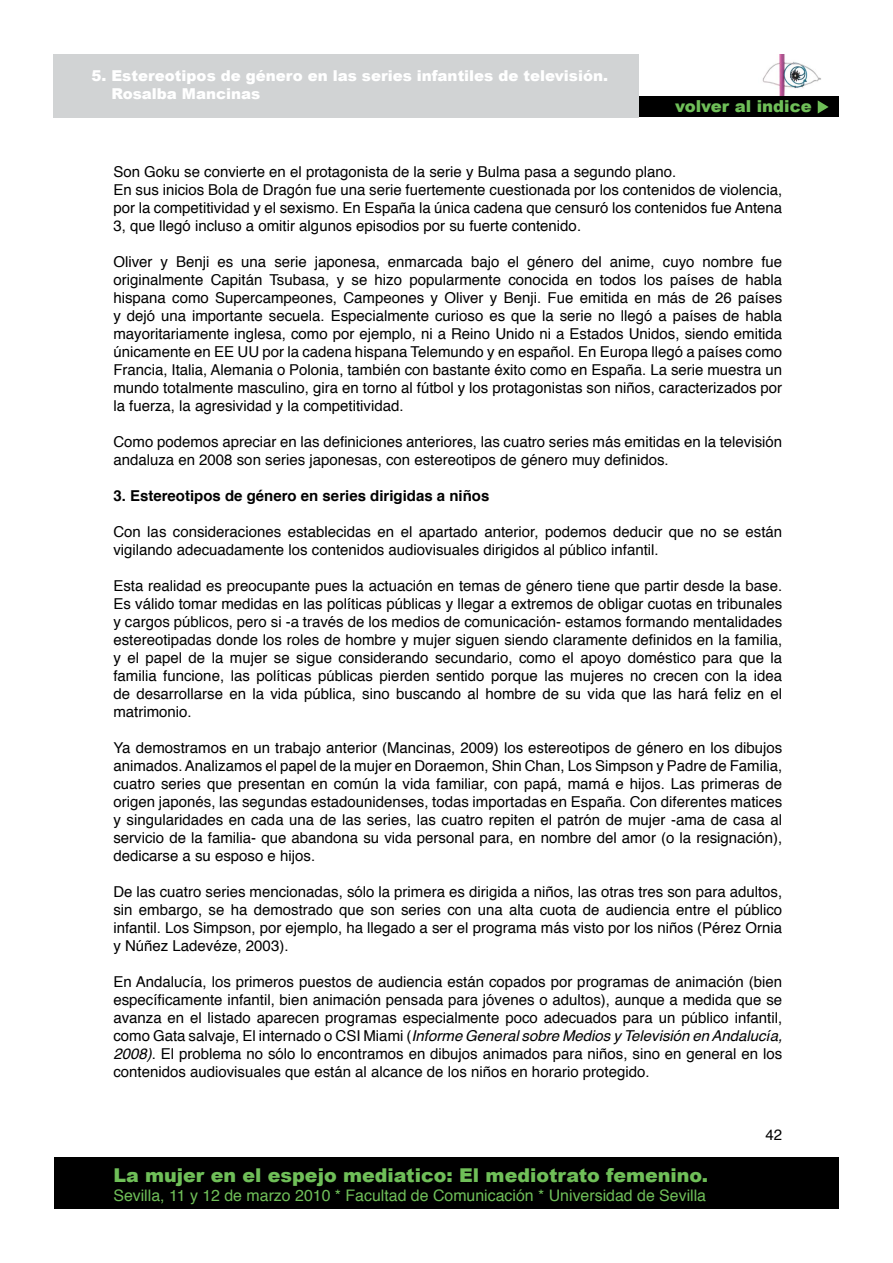
<style>
.page{position:relative;width:893px;height:1263px;background:#fff}
.page>*{position:absolute;margin:0;border:0;box-sizing:border-box;transform-origin:0 0}
.t1{font:900 19.05px "Arial";color:#6fbf58}
.t2{font:900 16.5px "Arial";color:#6fbf58}
.t3{font:15.9px "Helvetica";color:#6fbf58}
.Estilo_de_párrafo_2{font:15px/18px "Helvetica";color:#000;text-align:justify}
.t4{font:900 15px/18px "Arial";color:#fff}
.Estilo_de_párrafo_2-2{font:700 15px "Helvetica";color:#000}
.s1{font-style:italic}
</style>
<div class="page">
<img style="left:758px;top:54px;width:63px;height:43px">
<div style="left:54px;top:1158px;width:785px;height:51px;background:#000"></div>
<div style="left:54px;top:97px;width:784px;height:20px;background:#000"></div>
<svg style="left:818px;top:100px;width:11px;height:14px"></svg>
<div style="left:54px;top:54px;width:585px;height:63px;background:#d1d3d4"></div>
<p class="t4" style="left:111px;top:66px;width:498px;text-indent:-20px">5. Estereotipos de género en las series infantiles de televisión.<br>Rosalba Mancinas</p>
<p class="t2" style="left:675px;top:95px;width:138px">volver al indice</p>
<p class="Estilo_de_párrafo_2" style="left:113px;top:163px;width:564px">Son Goku se convierte en el protagonista de la serie y Bulma pasa a segundo plano.</p>
<p class="Estilo_de_párrafo_2" style="left:113px;top:181px;width:670px">En sus inicios Bola de Dragón fue una serie fuertemente cuestionada por los contenidos de violencia, por la competitividad y el sexismo. En España la única cadena que censuró los contenidos fue Antena 3, que llegó incluso a omitir algunos episodios por su fuerte contenido.</p>
<p class="Estilo_de_párrafo_2" style="left:113px;top:253px;width:670px">Oliver y Benji es una serie japonesa, enmarcada bajo el género del anime, cuyo nombre fue originalmente Capitán Tsubasa, y se hizo popularmente conocida en todos los países de habla hispana como Supercampeones, Campeones y Oliver y Benji. Fue emitida en más de 26 países y dejó una importante secuela. Especialmente curioso es que la serie no llegó a países de habla mayoritariamente inglesa, como por ejemplo, ni a Reino Unido ni a Estados Unidos, siendo emitida únicamente en EE UU por la cadena hispana Telemundo y en español. En Europa llegó a países como Francia, Italia, Alemania o Polonia, también con bastante éxito como en España. La serie muestra un mundo totalmente masculino, gira en torno al fútbol y los protagonistas son niños, caracterizados por la fuerza, la agresividad y la competitividad.</p>
<p class="Estilo_de_párrafo_2" style="left:113px;top:433px;width:670px">Como podemos apreciar en las definiciones anteriores, las cuatro series más emitidas en la televisión andaluza en 2008 son series japonesas, con estereotipos de género muy definidos.</p>
<p class="Estilo_de_párrafo_2-2" style="left:113px;top:483px;width:377px">3. Estereotipos de género en series dirigidas a niños</p>
<p class="Estilo_de_párrafo_2" style="left:113px;top:523px;width:670px">Con las consideraciones establecidas en el apartado anterior, podemos deducir que no se están vigilando adecuadamente los contenidos audiovisuales dirigidos al público infantil.</p>
<p class="Estilo_de_párrafo_2" style="left:113px;top:577px;width:670px">Esta realidad es preocupante pues la actuación en temas de género tiene que partir desde la base.<br>Es válido tomar medidas en las políticas públicas y llegar a extremos de obligar cuotas en tribunales y cargos públicos, pero si -a través de los medios de comunicación- estamos formando mentalidades estereotipadas donde los roles de hombre y mujer siguen siendo claramente definidos en la familia, y el papel de la mujer se sigue considerando secundario, como el apoyo doméstico para que la familia funcione, las políticas públicas pierden sentido porque las mujeres no crecen con la idea de desarrollarse en la vida pública, sino buscando al hombre de su vida que las hará feliz en el matrimonio.</p>
<p class="Estilo_de_párrafo_2" style="left:113px;top:739px;width:670px">Ya demostramos en un trabajo anterior (Mancinas, 2009) los estereotipos de género en los dibujos animados. Analizamos el papel de la mujer en Doraemon, Shin Chan, Los Simpson y Padre de Familia, cuatro series que presentan en común la vida familiar, con papá, mamá e hijos. Las primeras de origen japonés, las segundas estadounidenses, todas importadas en España. Con diferentes matices y singularidades en cada una de las series, las cuatro repiten el patrón de mujer -ama de casa al servicio de la familia- que abandona su vida personal para, en nombre del amor (o la resignación), dedicarse a su esposo e hijos.</p>
<p class="Estilo_de_párrafo_2" style="left:113px;top:883px;width:670px">De las cuatro series mencionadas, sólo la primera es dirigida a niños, las otras tres son para adultos, sin embargo, se ha demostrado que son series con una alta cuota de audiencia entre el público infantil. Los Simpson, por ejemplo, ha llegado a ser el programa más visto por los niños (Pérez Ornia y Núñez Ladevéze, 2003).</p>
<p class="Estilo_de_párrafo_2" style="left:113px;top:973px;width:670px">En Andalucía, los primeros puestos de audiencia están copados por programas de animación (bien específicamente infantil, bien animación pensada para jóvenes o adultos), aunque a medida que se avanza en el listado aparecen programas especialmente poco adecuados para un público infantil, como Gata salvaje, El internado o CSI Miami (<span class="s1">Informe General sobre Medios y Televisión en Andalucía, 2008)</span>. El problema no sólo lo encontramos en dibujos animados para niños, sino en general en los contenidos audiovisuales que están al alcance de los niños en horario protegido.</p>
<p class="t1" style="left:113px;top:1161px;width:596px">La mujer en el espejo mediatico: El mediotrato femenino.</p>
<p class="t3" style="left:113px;top:1183px;width:594px">Sevilla, 11 y 12 de marzo 2010 * Facultad de Comunicación * Universidad de Sevilla</p>
<p class="Estilo_de_párrafo_2" style="left:766px;top:1126px;width:18px">42</p>
</div>
